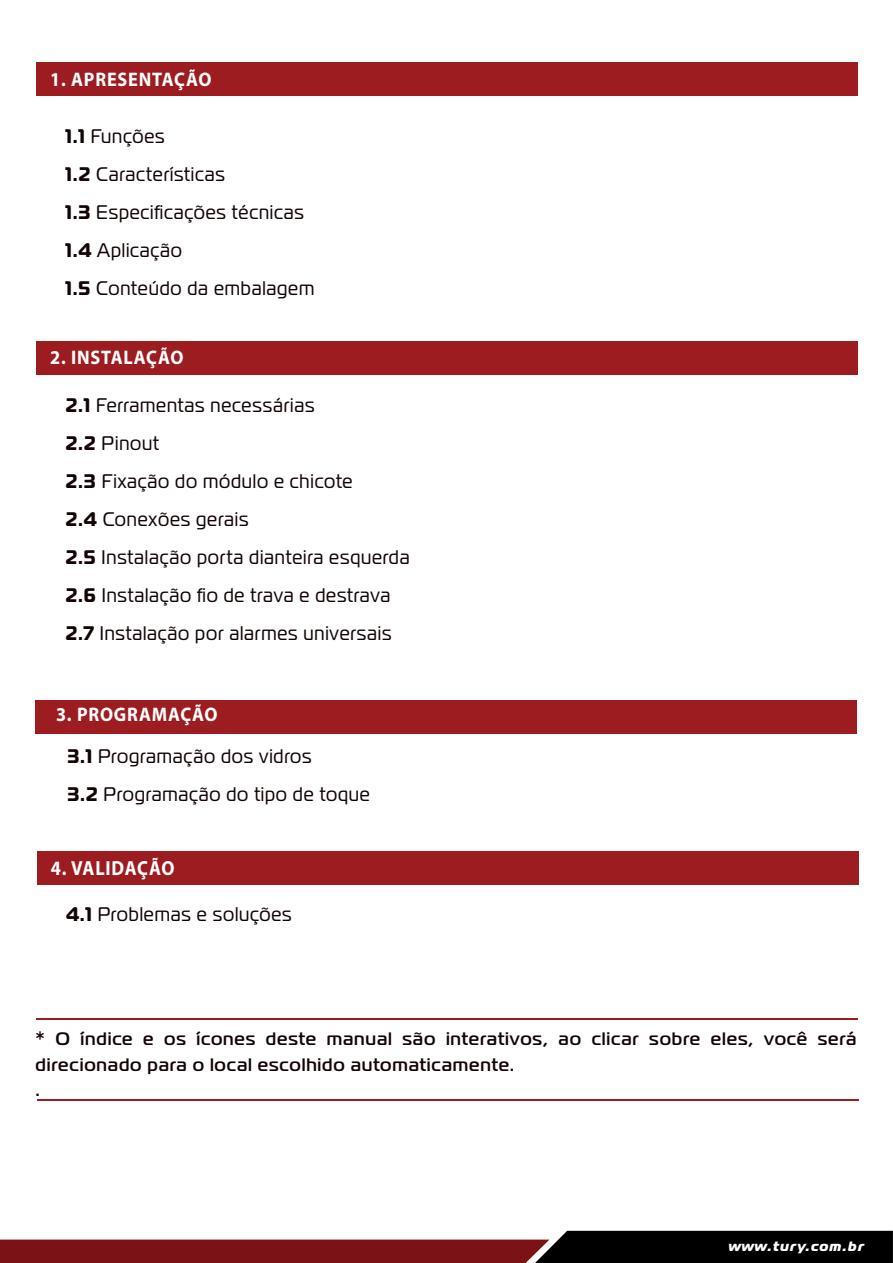
<style>
.page{position:relative;width:893px;height:1263px;background:#fff}
.page>*{position:absolute;margin:0;border:0;box-sizing:border-box;transform-origin:0 0}
.t1{font:700 20.4px "Myriad Pro";letter-spacing:.045em;color:#fff;scale:.89 1}
.t2{font:19.65px/38.1px "Magistral";letter-spacing:.045em;color:#120304;scale:.93 1}
.t3{font:700 19.65px "Myriad Pro";letter-spacing:.045em;color:#fff;scale:.93 1}
.t4{font:500 18px/25.5px "Magistral";letter-spacing:.045em;color:#120304}
.t5{font:italic 800 13.5px "Magistral";letter-spacing:.085em;color:#fff}
.s1{font-weight:700}
</style>
<div class="page">
<svg style="left:0;top:1231px;width:893px;height:32px"></svg>
<hr style="left:37px;top:1018px;width:821px;height:2px;background:#9c1c20">
<hr style="left:37px;top:1099px;width:821px;height:2px;background:#9c1c20">
<div style="left:37px;top:851px;width:821px;height:34px;background:#9c1c20"></div>
<div style="left:36px;top:700px;width:821px;height:34px;background:#9c1c20"></div>
<div style="left:37px;top:341px;width:821px;height:33px;background:#9c1c20"></div>
<div style="left:37px;top:63px;width:821px;height:33px;background:#9c1c20"></div>
<p class="t3" style="left:50px;top:66px;width:175px">1. APRESENTAÇÃO</p>
<p class="t2" style="left:65px;top:117px;width:269px"><span class="s1">1.1</span> Funções<br><span class="s1">1.2</span> Características<br><span class="s1">1.3</span> Especificações técnicas<br><span class="s1">1.4</span> Aplicação<br><span class="s1">1.5</span> Conteúdo da embalagem</p>
<p class="t3" style="left:50px;top:344px;width:145px">2. INSTALAÇÃO</p>
<p class="t2" style="left:65px;top:386px;width:372px"><span class="s1">2.1</span> Ferramentas necessárias<br><span class="s1">2.2</span> Pinout<br><span class="s1">2.3</span> Fixação do módulo e chicote<br><span class="s1">2.4</span> Conexões gerais<br><span class="s1">2.5</span> Instalação porta dianteira esquerda<br><span class="s1">2.6</span> Instalação fio de trava e destrava<br><span class="s1">2.7</span> Instalação por alarmes universais</p>
<p class="t1" style="left:50px;top:697px;width:183px">3. PROGRAMAÇÃO</p>
<p class="t3" style="left:56px;top:702px;width:175px">3. PROGRAMAÇÃO</p>
<p class="t2" style="left:67px;top:736px;width:327px"><span class="s1">3.1</span> Programação dos vidros<br><span class="s1">3.2</span> Programação do tipo de toque</p>
<p class="t1" style="left:51px;top:855px;width:140px">4. VALIDAÇÃO</p>
<p class="t2" style="left:66px;top:895px;width:244px"><span class="s1">4.1</span> Problemas e soluções</p>
<p class="t4" style="left:36px;top:1026px;width:822px">* O índice e os ícones deste manual são interativos, ao clicar sobre eles, você será direcionado para o local escolhido automaticamente.<br>.</p>
<p class="t5" style="left:728px;top:1237px;width:137px">www.tury.com.br</p>
</div>
